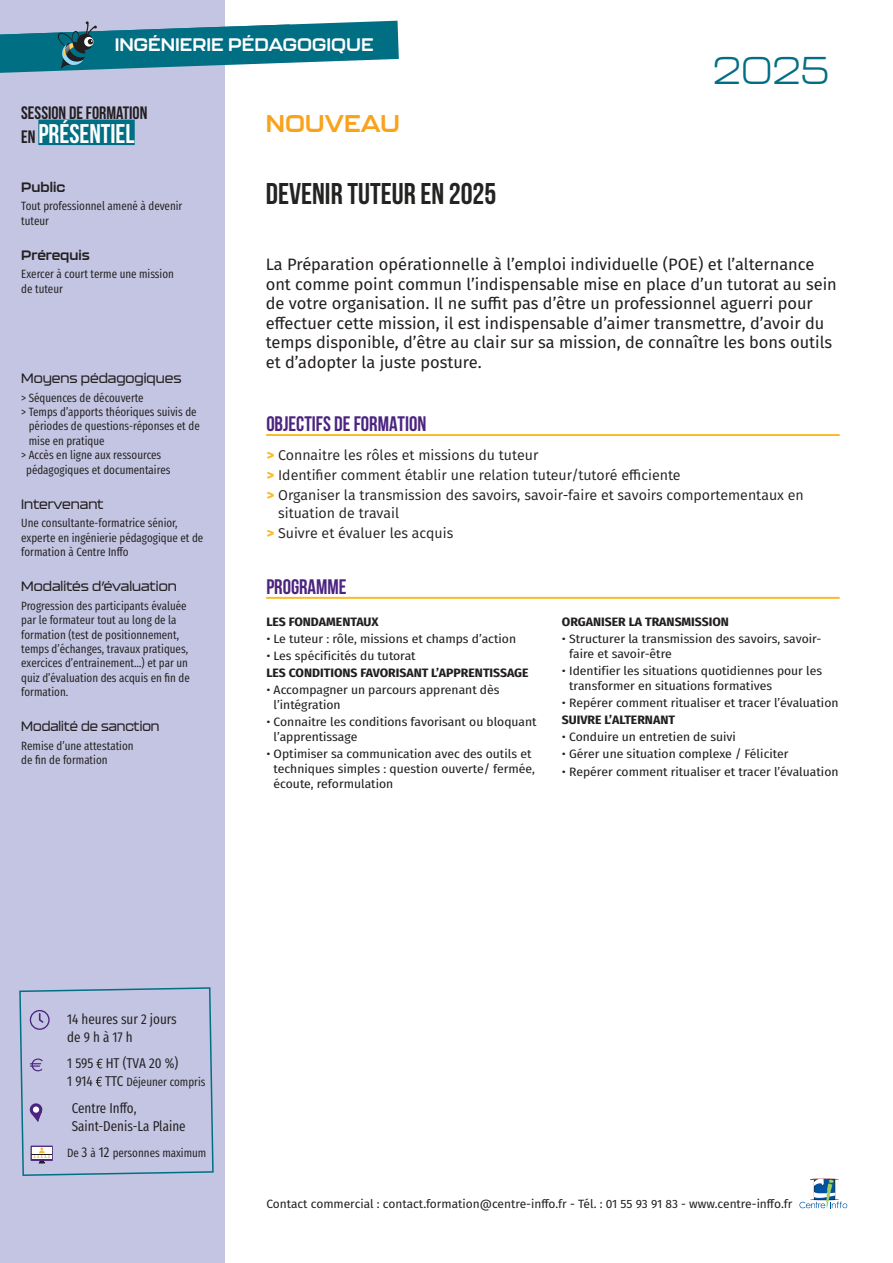
<style>
.page{position:relative;width:893px;height:1263px;background:#fff}
.page>*{position:absolute;margin:0;border:0;box-sizing:border-box;transform-origin:0 0}
.titre_haut_de_page_2{font:300 38.4px "Kallisto";color:#006f84}
.Titre_session{font:30px "Bebas Neue";color:#232322}
.Titre_formation{font:27px "Bebas Neue";color:#fff}
.t1{font:700 26.4px "Kallisto";color:#fff}
.t2{font:700 24px "Kallisto";color:#f9a21c}
.Programme{font:700 21px "Bebas Neue";color:#4b2480}
.t3{font:700 18px "Kallisto";color:#fff}
.Titre_formation-2{font:18px "Bebas Neue";color:#231f20}
.Chapo_formation{font:16.5px/19.5px "Fira Sans";color:#231f20}
.Objectif_formation{font:14.25px/18px "Fira Sans";color:#231f20}
.texte_modalités{font:14.25px/18px "Fira Sans Compressed";color:#231f20}
.texte_modalité_dates{font:14.25px/18px "Fira Sans Compressed";color:#231f20}
.Titre_colonne{font:500 13.5px "Kallisto";color:#231f20}
.Titre_colonne-2{font:500 13.5px "Kallisto";color:#231f20;scale:.95 1}
.Titre_colonne-3{font:700 13.5px "Kallisto";color:#231f20}
.Texte{font:12.15px/15px "Fira Sans Condensed";color:#231f20;scale:1.11 1}
.Texte-2{font:700 12.15px "Fira Sans Condensed";color:#231f20;scale:1.11 1}
.texte_formation_colonne{font:12px/14.4px "Fira Sans Compressed";color:#231f20}
.Texte_session{font:12px "Fira Sans";color:#231f20}
.texte_modalités-2{font:12px "Fira Sans Compressed";color:#231f20}
.Titre_colonne-4{font:12px/14.4px "Fira Sans Compressed";color:#231f20}
.s1{font-size:18px;color:#231f20}
.s2{font-weight:800;color:#fcb825}
.s3{font-size:14.25px}
</style>
<div class="page">
<div style="left:0;top:0;width:225px;height:1263px;background:#c3c5e2"></div>
<svg style="left:799px;top:1179px;width:48px;height:29px"></svg>
<svg style="left:19px;top:987px;width:195px;height:189px"></svg>
<div style="left:38px;top:120px;width:97px;height:25px;background:#006f84"></div>
<svg style="left:0;top:21px;width:399px;height:52px"></svg>
<hr style="left:266px;top:434px;width:573px;height:1px;background:#fcb825">
<hr style="left:266px;top:435px;width:573px;height:1px;background:#fcb825">
<hr style="left:266px;top:597px;width:573px;height:1px;background:#fcb825">
<hr style="left:266px;top:598px;width:573px;height:1px;background:#fcb825">
<p class="t1" style="left:113px;top:29px;width:126px">QUALITÉ</p>
<p class="t1" style="left:101px;top:31px;width:162px">INGÉNIERIE</p>
<p class="t3" style="left:115px;top:33px;width:261px">INGÉNIERIE PÉDAGOGIQUE</p>
<p class="Titre_formation-2" style="left:21px;top:103px;width:128px">SESSION DE FORMATION</p>
<p class="Titre_formation" style="left:21px;top:119px;width:115px"><span class="s1">EN</span> PRÉSENTIEL</p>
<p class="t2" style="left:266px;top:109px;width:136px">NOUVEAU</p>
<p class="titre_haut_de_page_2" style="left:713px;top:48px;width:118px">2025</p>
<p class="Titre_colonne-3" style="left:21px;top:179px;width:46px">Public</p>
<p class="texte_formation_colonne" style="left:21px;top:198px;width:163px">Tout professionnel amené à devenir tuteur</p>
<p class="Titre_colonne-3" style="left:21px;top:247px;width:70px">Prérequis</p>
<p class="texte_formation_colonne" style="left:21px;top:267px;width:154px">Exercer à court terme une mission de tuteur</p>
<p class="Titre_colonne" style="left:21px;top:370px;width:162px">Moyens pédagogiques</p>
<p class="texte_formation_colonne" style="left:21px;top:390px;width:124px">&gt; Séquences de découverte</p>
<p class="texte_formation_colonne" style="left:29px;top:404px;width:172px;text-indent:-8px">&gt; Temps d’apports théoriques suivis de périodes de questions-réponses et de mise en pratique</p>
<p class="texte_formation_colonne" style="left:26px;top:447px;width:146px;text-indent:-5px">&gt; Accès en ligne aux ressources pédagogiques et documentaires</p>
<p class="Titre_colonne" style="left:21px;top:496px;width:84px">Intervenant</p>
<p class="texte_formation_colonne" style="left:21px;top:516px;width:184px">Une consultante-formatrice sénior, experte en ingénierie pédagogique et de formation à Centre Inffo</p>
<p class="Titre_colonne" style="left:21px;top:578px;width:157px">Modalités d’évaluation</p>
<p class="texte_formation_colonne" style="left:21px;top:598px;width:170px">Progression des participants évaluée par le formateur tout au long de la formation (test de positionnement, temps d’échanges, travaux pratiques, exercices d’entrainement…) et par un quiz d’évaluation des acquis en fin de formation.</p>
<p class="Titre_colonne-2" style="left:21px;top:718px;width:147px">Modalité de sanction</p>
<p class="Titre_colonne-4" style="left:21px;top:738px;width:114px">Remise d’une attestation de fin de formation</p>
<p class="Titre_session" style="left:266px;top:177px;width:232px">DEVENIR TUTEUR EN 2025</p>
<p class="Chapo_formation" style="left:266px;top:254px;width:573px">La Préparation opérationnelle à l’emploi individuelle (POE) et l’alternance ont comme point commun l’indispensable mise en place d’un tutorat au sein de votre organisation. Il ne suffit pas d’être un professionnel aguerri pour effectuer cette mission, il est indispensable d’aimer transmettre, d’avoir du temps disponible, d’être au clair sur sa mission, de connaître les bons outils et d’adopter la juste posture.</p>
<p class="Programme" style="left:266px;top:413px;width:162px">OBJECTIFS DE FORMATION</p>
<p class="Objectif_formation" style="left:266px;top:446px;width:274px"><span class="s2">&gt;</span> Connaitre les rôles et missions du tuteur</p>
<p class="Objectif_formation" style="left:266px;top:466px;width:416px"><span class="s2">&gt;</span> Identifier comment établir une relation tuteur/tutoré efficiente</p>
<p class="Objectif_formation" style="left:278px;top:486px;width:527px;text-indent:-12px"><span class="s2">&gt;</span> Organiser la transmission des savoirs, savoir-faire et savoirs comportementaux en situation de travail</p>
<p class="Objectif_formation" style="left:266px;top:524px;width:188px"><span class="s2">&gt;</span> Suivre et évaluer les acquis</p>
<p class="Programme" style="left:266px;top:575px;width:82px">PROGRAMME</p>
<p class="Texte-2" style="left:266px;top:611px;width:103px">LES FONDAMENTAUX</p>
<p class="Texte" style="left:266px;top:631px;width:227px">• Le tuteur : rôle, missions et champs d’action</p>
<p class="Texte" style="left:266px;top:648px;width:136px">• Les spécificités du tutorat</p>
<p class="Texte-2" style="left:266px;top:663px;width:238px">LES CONDITIONS FAVORISANT L’APPRENTISSAGE</p>
<p class="Texte" style="left:274px;top:682px;width:205px;text-indent:-7px">• Accompagner un parcours apprenant dès l’intégration</p>
<p class="Texte" style="left:274px;top:714px;width:238px;text-indent:-7px">• Connaitre les conditions favorisant ou bloquant l’apprentissage</p>
<p class="Texte" style="left:274px;top:746px;width:237px;text-indent:-7px">• Optimiser sa communication avec des outils et techniques simples : question ouverte/ fermée, écoute, reformulation</p>
<p class="Texte-2" style="left:562px;top:611px;width:152px">ORGANISER LA TRANSMISSION</p>
<p class="Texte" style="left:569px;top:631px;width:229px;text-indent:-7px">• Structurer la transmission des savoirs, savoir&shy;faire et savoir-être</p>
<p class="Texte" style="left:569px;top:663px;width:229px;text-indent:-7px">• Identifier les situations quotidiennes pour les transformer en situations formatives</p>
<p class="Texte" style="left:562px;top:695px;width:251px">• Repérer comment ritualiser et tracer l’évaluation</p>
<p class="Texte-2" style="left:562px;top:710px;width:103px">SUIVRE L’ALTERNANT</p>
<p class="Texte" style="left:562px;top:729px;width:158px">• Conduire un entretien de suivi</p>
<p class="Texte" style="left:562px;top:746px;width:206px">• Gérer une situation complexe / Féliciter</p>
<p class="Texte" style="left:562px;top:763px;width:251px">• Repérer comment ritualiser et tracer l’évaluation</p>
<p class="texte_modalités" style="left:67px;top:1009px;width:111px">14 heures sur 2 jours de 9 h à 17 h</p>
<p class="texte_modalités" style="left:67px;top:1054px;width:112px">1 595 HT (TVA 20 %)</p>
<p class="texte_modalités-2" style="left:67px;top:1073px;width:140px"><span class="s3">1 914 TTC</span> Déjeuner compris</p>
<p class="texte_modalité_dates" style="left:72px;top:1098px;width:115px">Centre Inffo,<br>Saint-Denis-La Plaine</p>
<p class="texte_modalités-2" style="left:67px;top:1144px;width:141px">De <span class="s3">3</span> à <span class="s3">12</span> personnes maximum</p>
<p class="Texte_session" style="left:266px;top:1195px;width:527px">Contact commercial : contact.formation@centre-inffo.fr - Tél. : 01 55 93 91 83 - www.centre-inffo.fr</p>
</div>
